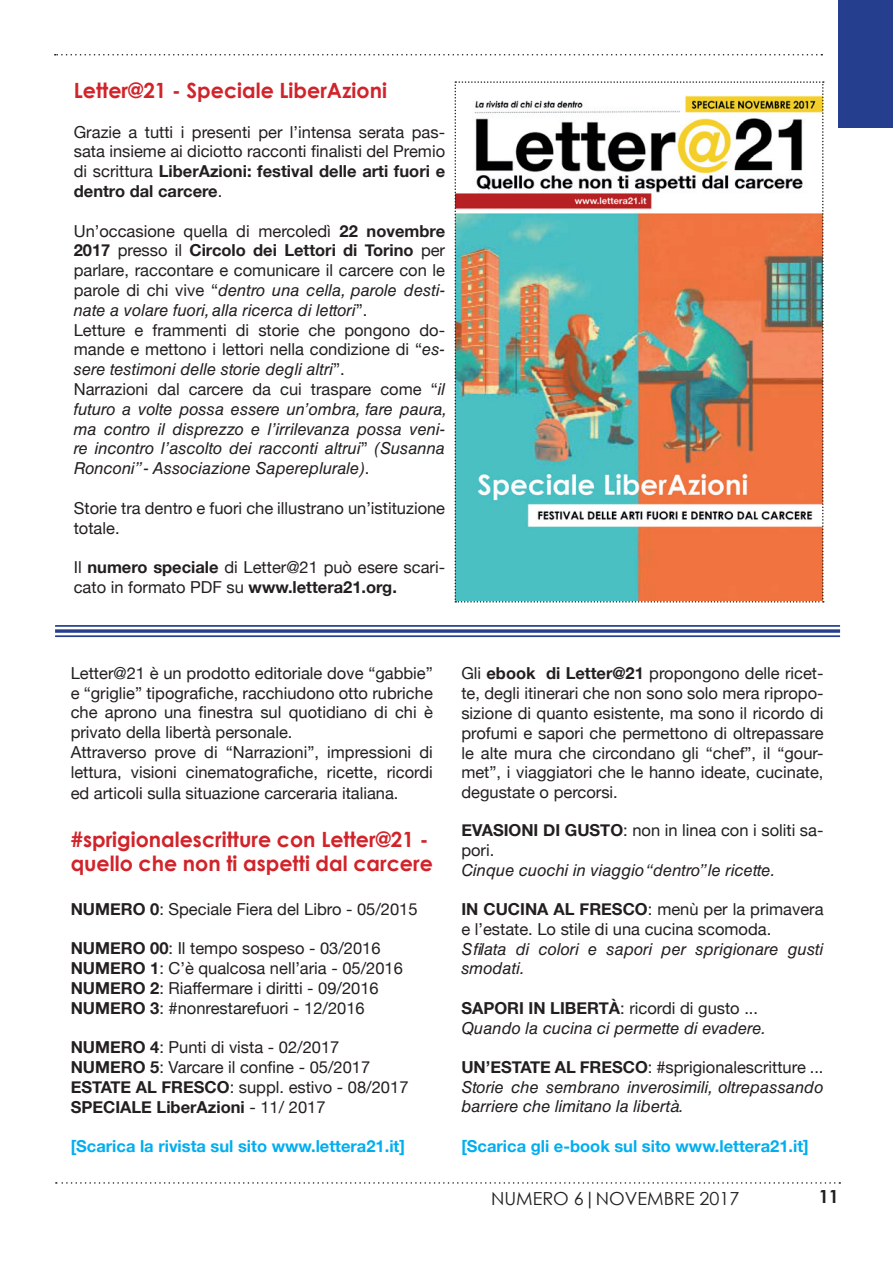
<style>
.page{position:relative;width:893px;height:1263px;background:#fff}
.page>*{position:absolute;margin:0;border:0;box-sizing:border-box;transform-origin:0 0}
.t1{font:700 21px/24px "Century Gothic";color:#d1232a}
.t2{font:18px "Century Gothic";color:#231f20}
.t3{font:700 18px "Century Gothic";color:#231f20}
.t4{font:16.5px/19.8px "Helvetica Neue";color:#231f20}
.t5{font:italic 16.5px/19.8px "Helvetica LT Std";color:#231f20}
.t6{font:700 16.5px "Helvetica Neue";color:#00aeef}
.s1{font-weight:700}
.s2{font-family:"Helvetica Neue";font-style:normal}
.s3{font-family:"Helvetica LT Std";font-style:italic}
</style>
<div class="page">
<svg style="left:56px;top:1182px;width:784px;height:2px"></svg>
<svg style="left:55px;top:54px;width:767px;height:2px"></svg>
<div style="left:839px;top:0;width:54px;height:128px;background:#253f8e"></div>
<img style="left:454px;top:81px;width:370px;height:521px">
<hr style="left:55px;top:635px;width:785px;height:2px;background:#253f8e">
<svg style="left:55px;top:629px;width:785px;height:4px;background:#43599d"></svg>
<hr style="left:55px;top:625px;width:785px;height:2px;background:#253f8e">
<p class="t1" style="left:74px;top:77px;width:315px">Letter@21 - Speciale LiberAzioni</p>
<p class="t4" style="left:74px;top:122px;width:373px;text-align:justify">Grazie a tutti i presenti per l’intensa serata pas&shy;sata insieme ai diciotto racconti finalisti del Premio di scrittura <span class="s1">LiberAzioni: festival delle arti fuori e dentro dal carcere</span>.</p>
<p class="t4" style="left:74px;top:221px;width:373px;text-align:justify">Un’occasione quella di mercoledì <span class="s1">22 novembre 2017</span> presso il <span class="s1">Circolo dei Lettori di Torino</span> per parlare, raccontare e comunicare il carcere con le</p>
<p class="t5" style="left:74px;top:280px;width:373px"><span class="s2">parole di chi vive “</span>dentro una cella, parole desti&shy;nate a volare fuori, alla ricerca di lettori<span class="s2">”.</span></p>
<p class="t4" style="left:74px;top:320px;width:373px">Letture e frammenti di storie che pongono do&shy;mande e mettono i lettori nella condizione di “<span class="s3">es-</span></p>
<p class="t5" style="left:74px;top:359px;width:273px">sere testimoni delle storie degli altri<span class="s2">”.</span></p>
<p class="t4" style="left:74px;top:379px;width:373px">Narrazioni dal carcere da cui traspare come “<span class="s3">il</span></p>
<p class="t5" style="left:74px;top:399px;width:375px">futuro a volte possa essere un’ombra, fare paura, ma contro il disprezzo e l’irrilevanza possa veni&shy;re incontro l’ascolto dei racconti altrui<span class="s2">”</span> (Susanna Ronconi” - Associazione Sapereplurale)<span class="s2">.</span></p>
<p class="t4" style="left:74px;top:498px;width:373px">Storie tra dentro e fuori che illustrano un’istituzione totale.</p>
<p class="t4" style="left:74px;top:557px;width:373px">Il <span class="s1">numero speciale</span> di Letter@21 può esere scari&shy;cato in formato PDF su <span class="s1">www.lettera21.org.</span></p>
<p class="t4" style="left:71px;top:663px;width:364px">Letter@21 è un prodotto editoriale dove “gabbie” e “griglie” tipografiche, racchiudono otto rubriche che aprono una finestra sul quotidiano di chi è privato della libertà personale.<br>Attraverso prove di “Narrazioni”, impressioni di lettura, visioni cinematografiche, ricette, ricordi ed articoli sulla situazione carceraria italiana.</p>
<p class="t1" style="left:71px;top:826px;width:364px">#sprigionalescritture con Letter@21 - quello che non ti aspetti dal carcere</p>
<p class="t4" style="left:71px;top:899px;width:348px"><span class="s1">NUMERO 0</span>: Speciale Fiera del Libro - 05/2015</p>
<p class="t4" style="left:71px;top:938px;width:334px"><span class="s1">NUMERO 00</span>: Il tempo sospeso - 03/2016<br><span class="s1">NUMERO 1</span>: C’è qualcosa nell’aria - 05/2016<br><span class="s1">NUMERO 2</span>: Riaffermare i diritti - 09/2016<br><span class="s1">NUMERO 3</span>: #nonrestarefuori - 12/2016</p>
<p class="t4" style="left:71px;top:1037px;width:339px"><span class="s1">NUMERO 4</span>: Punti di vista - 02/2017<br><span class="s1">NUMERO 5</span>: Varcare il confine - 05/2017<br><span class="s1">ESTATE AL FRESCO</span>: suppl. estivo - 08/2017<br><span class="s1">SPECIALE LiberAzioni</span> - 11/ 2017</p>
<p class="t6" style="left:71px;top:1136px;width:336px">[Scarica la rivista sul sito www.lettera21.it]</p>
<p class="t4" style="left:461px;top:663px;width:364px;text-align:justify">Gli <span class="s1">ebook di Letter@21</span> propongono delle ricet&shy;te, degli itinerari che non sono solo mera ripropo&shy;sizione di quanto esistente, ma sono il ricordo di profumi e sapori che permettono di oltrepassare le alte mura che circondano gli “chef”, il “gour&shy;met”, i viaggiatori che le hanno ideate, cucinate, degustate o percorsi.</p>
<p class="t4" style="left:461px;top:820px;width:364px"><span class="s1">EVASIONI DI GUSTO</span>: non in linea con i soliti sa&shy;pori.</p>
<p class="t5" style="left:461px;top:860px;width:315px">Cinque cuochi in viaggio “dentro” le ricette.</p>
<p class="t4" style="left:461px;top:899px;width:364px"><span class="s1">IN CUCINA AL FRESCO</span>: menù per la primavera e l’estate. Lo stile di una cucina scomoda.</p>
<p class="t5" style="left:461px;top:939px;width:364px">Sfilata di colori e sapori per sprigionare gusti smodati.</p>
<p class="t4" style="left:461px;top:998px;width:298px"><span class="s1">SAPORI IN LIBERTÀ</span>: ricordi di gusto ...</p>
<p class="t5" style="left:461px;top:1018px;width:306px">Quando la cucina ci permette di evadere.</p>
<p class="t4" style="left:461px;top:1057px;width:364px"><span class="s1">UN’ESTATE AL FRESCO</span>: #sprigionalescritture ...</p>
<p class="t5" style="left:461px;top:1077px;width:364px">Storie che sembrano inverosimili, oltrepassando barriere che limitano la libertà.</p>
<p class="t6" style="left:461px;top:1136px;width:349px">[Scarica gli e-book sul sito www.lettera21.it]</p>
<p class="t2" style="left:491px;top:1185px;width:250px">NUMERO 6|NOVEMBRE 2017</p>
<p class="t3" style="left:819px;top:1183px;width:22px">11</p>
</div>
